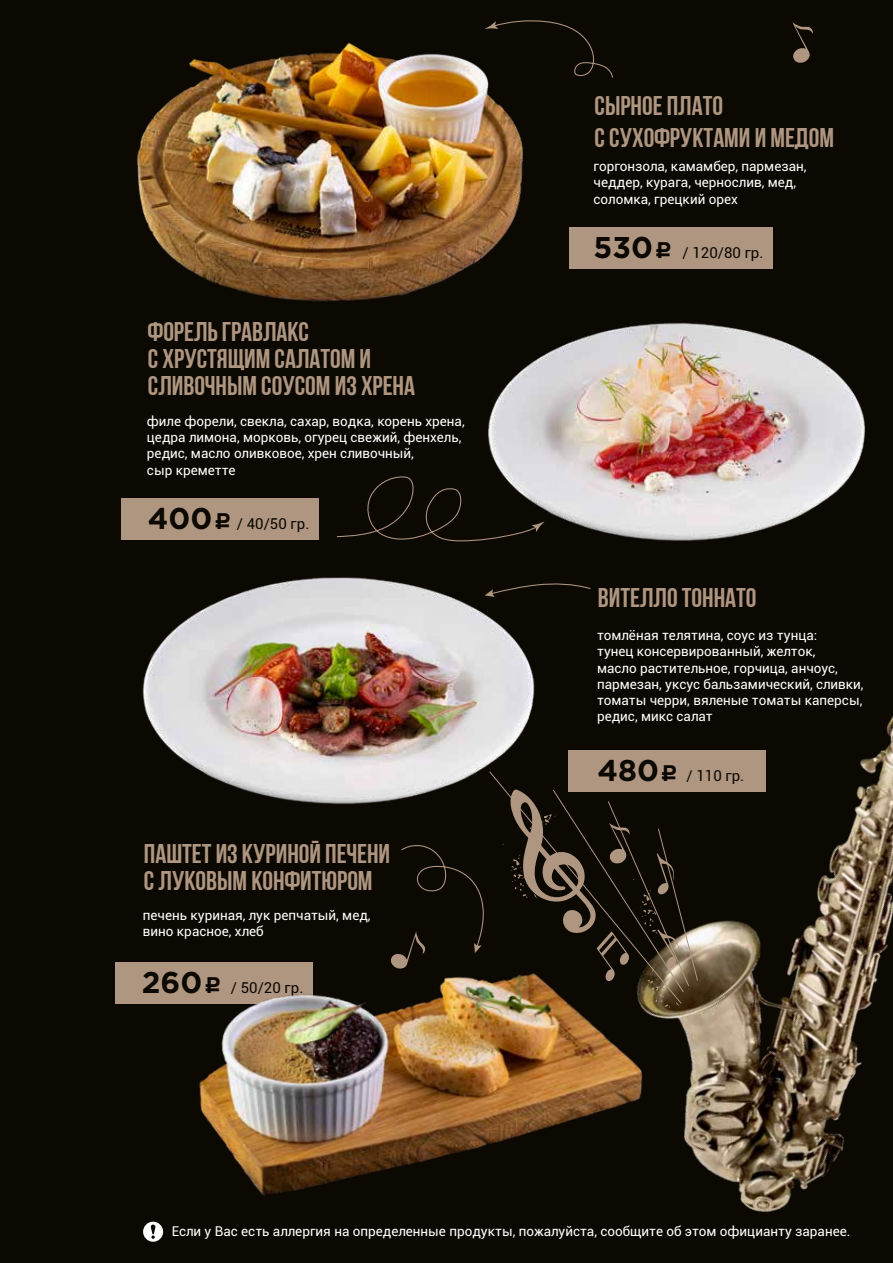
<style>
.page{position:relative;width:893px;height:1263px;background:#0c0802}
.page>*{position:absolute;margin:0;border:0;box-sizing:border-box;transform-origin:0 0}
.t1{font:27px/27px "Bebas Neue Cyrillic";color:#af9680}
.t2{font:15px "Roboto";color:#0c0802}
.t3{font:13.5px/16.2px "Roboto";color:#fff}
.s1{font-family:"Gotham Pro";font-weight:700;font-size:30px}
.s2{font-family:"ALS Rubl";font-size:22.5px}
</style>
<div class="page">
<img style="left:137px;top:42px;width:457px;height:260px">
<svg style="left:143px;top:1222px;width:12px;height:20px"></svg>
<div style="left:121px;top:499px;width:197px;height:41px;background:#af9680"></div>
<div style="left:115px;top:963px;width:197px;height:41px;background:#af9680"></div>
<img style="left:445px;top:291px;width:420px;height:250px">
<img style="left:155px;top:962px;width:401px;height:280px">
<div style="left:569px;top:227px;width:203px;height:41px;background:#af9680"></div>
<img style="left:556px;top:716px;width:337px;height:497px">
<svg style="left:488px;top:770px;width:194px;height:234px"></svg>
<svg style="left:502px;top:789px;width:197px;height:219px"></svg>
<img style="left:142px;top:577px;width:398px;height:230px">
<svg style="left:336px;top:475px;width:208px;height:67px"></svg>
<svg style="left:792px;top:22px;width:21px;height:41px"></svg>
<svg style="left:485px;top:20px;width:128px;height:59px"></svg>
<svg style="left:390px;top:845px;width:94px;height:124px"></svg>
<svg style="left:485px;top:583px;width:106px;height:14px"></svg>
<h1 class="t1" style="left:595px;top:89px;width:241px;line-height:32.4px">Сырное плато<br>с сухофруктами и медом</h1>
<p class="t3" style="left:594px;top:158px;width:214px">горгонзола, камамбер, пармезан, чеддер, курага, чернослив, мед, соломка, грецкий орех</p>
<h1 class="t1" style="left:148px;top:318px;width:269px">Форель гравлакс<br>с хрустящим салатом и сливочным соусом из хрена</h1>
<p class="t3" style="left:147px;top:413px;width:319px">филе форели, свекла, сахар, водка, корень хрена, цедра лимона, морковь, огурец свежий, фенхель, редис, масло оливковое, хрен сливочный,<br>сыр креметте</p>
<p class="t2" style="left:148px;top:513px;width:163px"><span class="s1">400</span><span class="s2">C</span> / 40/50 гр.</p>
<h1 class="t1" style="left:144px;top:839px;width:248px">Паштет из куриной печени с луковым конфитюром</h1>
<p class="t3" style="left:143px;top:907px;width:229px">печень куриная, лук репчатый, мед, вино красное, хлеб</p>
<p class="t2" style="left:142px;top:977px;width:163px"><span class="s1">260</span><span class="s2">C</span> / 50/20 гр.</p>
<p class="t2" style="left:594px;top:242px;width:171px"><span class="s1">530</span><span class="s2">C</span> / 120/80 гр.</p>
<h1 class="t1" style="left:598px;top:584px;width:160px">Вителло тоннато</h1>
<p class="t3" style="left:597px;top:627px;width:268px">томлёная телятина, соус из тунца:<br>тунец консервированный, желток,<br>масло растительное, горчица, анчоус, пармезан, уксус бальзамический, сливки, томаты черри, вяленые томаты каперсы, редис, микс салат</p>
<p class="t2" style="left:597px;top:765px;width:148px"><span class="s1">480</span><span class="s2">C</span> / 110 гр.</p>
<p class="t3" style="left:172px;top:1223px;width:680px">Если у Вас есть аллергия на определенные продукты, пожалуйста, сообщите об этом официанту заранее.</p>
</div>
